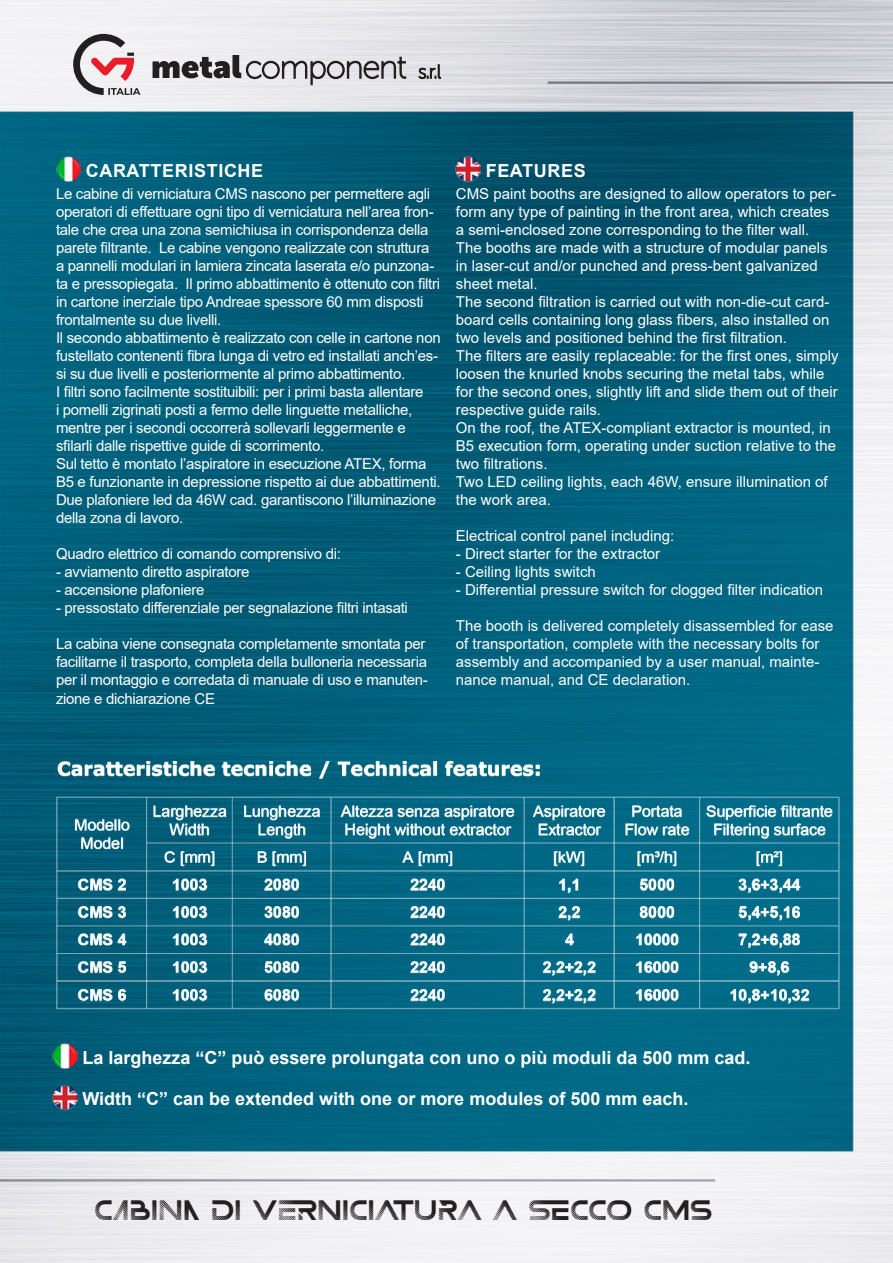
<style>
.page{position:relative;width:893px;height:1263px;background:#fff}
.page>*{position:absolute;margin:0;border:0;box-sizing:border-box;transform-origin:0 0}
.t1{font:21px "THESOLSTICE";color:#231f20}
.t2{font:700 18px "Arial";color:#fff}
.t3{font:700 18px "Arial";letter-spacing:.035em;color:#fff}
.t4{font:15px/18px "Arial";letter-spacing:-.02em;color:#fff}
.t5{font:15px/18px "Arial";color:#fff}
</style>
<div class="page">
<img style="left:0;top:0;width:893px;height:1263px">
<svg style="left:153px;top:55px;width:254px;height:34px;background:#b6b5b7"></svg>
<svg style="left:72px;top:33px;width:68px;height:62px"></svg>
<svg style="left:418px;top:63px;width:24px;height:18px"></svg>
<img style="left:56px;top:157px;width:24px;height:24px">
<img style="left:456px;top:157px;width:24px;height:24px">
<img style="left:54px;top:756px;width:787px;height:254px">
<img style="left:53px;top:1044px;width:24px;height:24px">
<img style="left:53px;top:1085px;width:24px;height:25px">
<p class="t3" style="left:86px;top:158px;width:179px">CARATTERISTICHE</p>
<p class="t4" style="left:56px;top:185px;width:386px">Le cabine di verniciatura CMS nascono per permettere agli operatori di effettuare ogni tipo di verniciatura nell’area fron&shy;tale che crea una zona semichiusa in corrispondenza della parete filtrante. Le cabine vengono realizzate con struttura a pannelli modulari in lamiera zincata laserata e/o punzona&shy;ta e pressopiegata. Il primo abbattimento è ottenuto con filtri in cartone inerziale tipo Andreae spessore 60 mm disposti frontalmente su due livelli.</p>
<p class="t4" style="left:56px;top:329px;width:386px">Il secondo abbattimento è realizzato con celle in cartone non fustellato contenenti fibra lunga di vetro ed installati anch’es&shy;si su due livelli e posteriormente al primo abbattimento.</p>
<p class="t4" style="left:56px;top:383px;width:369px">I filtri sono facilmente sostituibili: per i primi basta allentare i pomelli zigrinati posti a fermo delle linguette metalliche, mentre per i secondi occorrerà sollevarli leggermente e sfilarli dalle rispettive guide di scorrimento.</p>
<p class="t4" style="left:56px;top:455px;width:386px">Sul tetto è montato l’aspiratore in esecuzione ATEX, forma<br>B5 e funzionante in depressione rispetto ai due abbattimenti.</p>
<p class="t4" style="left:56px;top:491px;width:382px">Due plafoniere led da 46W cad. garantiscono l’illuminazione della zona di lavoro.</p>
<p class="t4" style="left:56px;top:545px;width:287px">Quadro elettrico di comando comprensivo di:</p>
<p class="t4" style="left:56px;top:563px;width:195px">- avviamento diretto aspiratore</p>
<p class="t4" style="left:56px;top:581px;width:150px">- accensione plafoniere</p>
<p class="t4" style="left:56px;top:599px;width:353px">- pressostato differenziale per segnalazione filtri intasati</p>
<p class="t4" style="left:56px;top:635px;width:373px">La cabina viene consegnata completamente smontata per facilitarne il trasporto, completa della bulloneria necessaria per il montaggio e corredata di manuale di uso e manuten&shy;zione e dichiarazione CE</p>
<p class="t3" style="left:486px;top:158px;width:102px">FEATURES</p>
<p class="t5" style="left:456px;top:185px;width:382px">CMS paint booths are designed to allow operators to per&shy;form any type of painting in the front area, which creates a semi-enclosed zone corresponding to the filter wall.</p>
<p class="t5" style="left:456px;top:239px;width:373px">The booths are made with a structure of modular panels in laser-cut and/or punched and press-bent galvanized sheet metal.</p>
<p class="t4" style="left:456px;top:293px;width:375px;text-align:justify">The second filtration is carried out with non-die-cut card&shy;board cells containing long glass fibers, also installed on two levels and positioned behind the first filtration.</p>
<p class="t5" style="left:456px;top:347px;width:384px">The filters are easily replaceable: for the first ones, simply loosen the knurled knobs securing the metal tabs, while for the second ones, slightly lift and slide them out of their respective guide rails.</p>
<p class="t5" style="left:456px;top:419px;width:382px">On the roof, the ATEX-compliant extractor is mounted, in<br>B5 execution form, operating under suction relative to the two filtrations.</p>
<p class="t5" style="left:456px;top:473px;width:373px">Two LED ceiling lights, each 46W, ensure illumination of the work area.</p>
<p class="t5" style="left:456px;top:527px;width:220px">Electrical control panel including:</p>
<p class="t5" style="left:456px;top:545px;width:206px">- Direct starter for the extractor</p>
<p class="t5" style="left:456px;top:563px;width:142px">- Ceiling lights switch</p>
<p class="t5" style="left:456px;top:581px;width:369px">- Differential pressure switch for clogged filter indication</p>
<p class="t5" style="left:456px;top:617px;width:379px">The booth is delivered completely disassembled for ease of transportation, complete with the necessary bolts for assembly and accompanied by a user manual, mainte&shy;nance manual, and CE declaration.</p>
<p class="t2" style="left:82px;top:1045px;width:670px">La larghezza “C” può essere prolungata con uno o più moduli da 500 mm cad.</p>
<p class="t2" style="left:82px;top:1086px;width:607px">Width “C” can be extended with one or more modules of 500 mm each.</p>
<p class="t1" style="left:95px;top:1200px;width:619px">CABINA DI VERNICIATURA A SECCO CMS</p>
</div>
